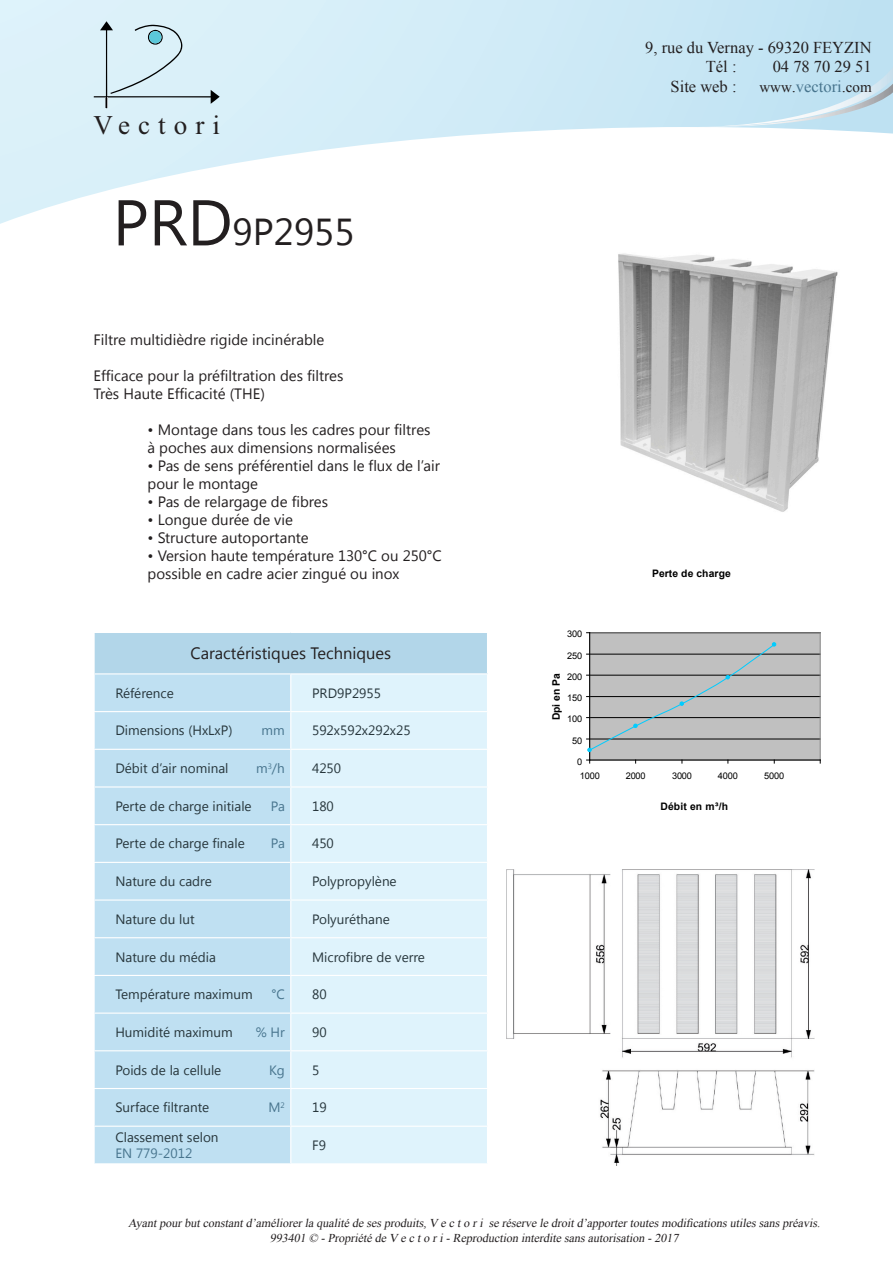
<style>
.page{position:relative;width:893px;height:1263px;background:#fff}
.page>*{position:absolute;margin:0;border:0;box-sizing:border-box;transform-origin:0 0}
.Titre_3{font:37.5px "Khmer UI";color:#231f20}
.t1{font:27px "Times New Roman";letter-spacing:.3em;color:#231f20}
.t2{font:16.5px "Times New Roman";color:#231f20}
.t3{font:16.5px "Khmer UI";color:#231f20}
.t4{font:16.5px "Times New Roman";color:#48758e}
.t5{font:15px/18px "Khmer UI";color:#231f20}
.tableau_gauche{font:13.5px/16.2px "Khmer UI";color:#27363c}
.tableau_gauche-2{font:13.5px "Khmer UI";letter-spacing:-.015em;color:#48758e}
.t6{font:italic 12px "Times New Roman";color:#231f20}
.t7{font:700 10.35px "Arial";color:#000}
.t8{font:700 10.35px "Arial";letter-spacing:.02em;color:#000}
.t9{font:9.15px "Arial";letter-spacing:-.015em;color:#000}
.s1{font-size:64.5px}
.s2{color:#48758e}
.s3{font-size:15px;color:#231f20}
.s4{color:#231f20}
</style>
<div class="page">
<svg style="left:0;top:0;width:893px;height:224px"></svg>
<svg style="left:679px;top:67px;width:214px;height:60px;background:#c3e2f1"></svg>
<img style="left:451px;top:207px;width:442px;height:305px">
<div style="left:590px;top:633px;width:230px;height:127px;background:#c0c0c0"></div>
<hr style="left:590px;top:739px;width:230px;height:1px;background:#000">
<hr style="left:590px;top:717px;width:230px;height:1px;background:#000">
<hr style="left:590px;top:696px;width:230px;height:1px;background:#000">
<hr style="left:590px;top:675px;width:230px;height:1px;background:#000">
<hr style="left:590px;top:654px;width:230px;height:1px;background:#000">
<hr style="left:590px;top:632px;width:230px;height:1px;background:#808080">
<hr style="left:820px;top:633px;width:1px;height:127px;background:#808080">
<hr style="left:589px;top:633px;width:1px;height:127px;background:#000">
<hr style="left:590px;top:760px;width:230px;height:1px;background:#000">
<svg style="left:587px;top:642px;width:189px;height:110px"></svg>
<img style="left:507px;top:869px;width:308px;height:296px">
<svg style="left:94px;top:21px;width:126px;height:87px;background:#cce1e9"></svg>
<div style="left:94px;top:632px;width:393px;height:42px;background:#b2d6e9"></div>
<div style="left:95px;top:674px;width:195px;height:489px;background:#bfe0f2"></div>
<div style="left:291px;top:674px;width:196px;height:489px;background:#dff3fc"></div>
<hr style="left:94px;top:632px;width:197px;height:1px;background:#fff">
<hr style="left:94px;top:633px;width:1px;height:40px;background:#fff">
<hr style="left:291px;top:632px;width:197px;height:1px;background:#fff">
<hr style="left:94px;top:673px;width:197px;height:1px;background:#fff">
<hr style="left:291px;top:673px;width:197px;height:1px;background:#fff">
<hr style="left:94px;top:711px;width:197px;height:1px;background:#fff">
<hr style="left:291px;top:711px;width:197px;height:1px;background:#fff">
<hr style="left:94px;top:749px;width:197px;height:1px;background:#fff">
<hr style="left:94px;top:786px;width:197px;height:1px;background:#fff">
<hr style="left:291px;top:786px;width:197px;height:1px;background:#fff">
<hr style="left:94px;top:824px;width:197px;height:1px;background:#fff">
<hr style="left:291px;top:824px;width:197px;height:1px;background:#fff">
<hr style="left:94px;top:862px;width:197px;height:1px;background:#fff">
<hr style="left:291px;top:862px;width:197px;height:1px;background:#fff">
<hr style="left:94px;top:899px;width:197px;height:2px;background:#fff">
<hr style="left:291px;top:899px;width:197px;height:2px;background:#fff">
<hr style="left:94px;top:937px;width:197px;height:1px;background:#fff">
<hr style="left:291px;top:937px;width:197px;height:1px;background:#fff">
<hr style="left:94px;top:975px;width:197px;height:1px;background:#fff">
<hr style="left:291px;top:975px;width:197px;height:1px;background:#fff">
<hr style="left:94px;top:1012px;width:197px;height:2px;background:#fff">
<hr style="left:291px;top:1012px;width:197px;height:2px;background:#fff">
<hr style="left:94px;top:1050px;width:197px;height:1px;background:#fff">
<hr style="left:291px;top:1050px;width:197px;height:1px;background:#fff">
<hr style="left:94px;top:1088px;width:197px;height:1px;background:#fff">
<hr style="left:291px;top:1088px;width:197px;height:1px;background:#fff">
<hr style="left:94px;top:1125px;width:197px;height:2px;background:#fff">
<hr style="left:291px;top:1125px;width:197px;height:2px;background:#fff">
<hr style="left:291px;top:749px;width:197px;height:1px;background:#fff">
<p class="t1" style="left:94px;top:107px;width:128px">Vectori</p>
<p class="Titre_3" style="left:113px;top:211px;width:243px"><span class="s1">PRD</span>9P2955</p>
<p class="t5" style="left:94px;top:331px;width:232px">Filtre multidièdre rigide incinérable</p>
<p class="t5" style="left:94px;top:367px;width:251px">Efficace pour la préfiltration des filtres</p>
<p class="t5" style="left:94px;top:385px;width:173px">Très Haute Efficacité (THE)</p>
<p class="t5" style="left:148px;top:421px;width:284px">• Montage dans tous les cadres pour filtres</p>
<p class="t5" style="left:148px;top:439px;width:250px">à poches aux dimensions normalisées</p>
<p class="t5" style="left:148px;top:457px;width:294px">• Pas de sens préférentiel dans le flux de l’air pour le montage</p>
<p class="t5" style="left:148px;top:493px;width:182px">• Pas de relargage de fibres</p>
<p class="t5" style="left:148px;top:511px;width:147px">• Longue durée de vie</p>
<p class="t5" style="left:148px;top:529px;width:163px">• Structure autoportante</p>
<p class="t5" style="left:148px;top:547px;width:296px">• Version haute température 130°C ou 250°C possible en cadre acier zingué ou inox</p>
<p class="t3" style="left:191px;top:644px;width:202px">Caractéristiques Techniques</p>
<p class="tableau_gauche" style="left:115px;top:685px;width:60px">Référence</p>
<p class="tableau_gauche" style="left:312px;top:685px;width:71px">PRD9P2955</p>
<p class="tableau_gauche" style="left:115px;top:723px;width:119px">Dimensions (HxLxP)</p>
<p class="tableau_gauche-2" style="left:262px;top:723px;width:25px">mm</p>
<p class="tableau_gauche" style="left:312px;top:723px;width:100px">592x592x292x25</p>
<p class="tableau_gauche" style="left:115px;top:760px;width:115px">Débit d’air nominal</p>
<p class="tableau_gauche-2" style="left:256px;top:760px;width:30px">m<sup>3</sup>/h</p>
<p class="tableau_gauche" style="left:312px;top:760px;width:31px">4250</p>
<p class="tableau_gauche" style="left:115px;top:798px;width:138px">Perte de charge initiale</p>
<p class="tableau_gauche-2" style="left:271px;top:798px;width:15px">Pa</p>
<p class="tableau_gauche" style="left:312px;top:798px;width:23px">180</p>
<p class="tableau_gauche" style="left:115px;top:836px;width:131px">Perte de charge finale</p>
<p class="tableau_gauche-2" style="left:271px;top:836px;width:15px">Pa</p>
<p class="tableau_gauche" style="left:312px;top:836px;width:23px">450</p>
<p class="tableau_gauche" style="left:115px;top:873px;width:98px">Nature du cadre</p>
<p class="tableau_gauche" style="left:312px;top:873px;width:86px">Polypropylène</p>
<p class="tableau_gauche" style="left:115px;top:911px;width:81px">Nature du lut</p>
<p class="tableau_gauche" style="left:312px;top:911px;width:79px">Polyuréthane</p>
<p class="tableau_gauche" style="left:115px;top:949px;width:102px">Nature du média</p>
<p class="tableau_gauche" style="left:312px;top:949px;width:114px">Microfibre de verre</p>
<p class="tableau_gauche" style="left:115px;top:986px;width:139px">Température maximum</p>
<p class="tableau_gauche-2" style="left:271px;top:987px;width:15px">°C</p>
<p class="tableau_gauche" style="left:312px;top:986px;width:16px">80</p>
<p class="tableau_gauche" style="left:115px;top:1024px;width:119px">Humidité maximum</p>
<p class="tableau_gauche-2" style="left:256px;top:1024px;width:31px">% Hr</p>
<p class="tableau_gauche" style="left:312px;top:1024px;width:16px">90</p>
<p class="tableau_gauche" style="left:115px;top:1062px;width:107px">Poids de la cellule</p>
<p class="tableau_gauche-2" style="left:269px;top:1062px;width:17px">Kg</p>
<p class="tableau_gauche" style="left:312px;top:1062px;width:9px">5</p>
<p class="tableau_gauche" style="left:115px;top:1099px;width:95px">Surface filtrante</p>
<p class="tableau_gauche-2" style="left:269px;top:1100px;width:18px">M<sup>2</sup></p>
<p class="tableau_gauche" style="left:312px;top:1099px;width:16px">19</p>
<p class="tableau_gauche" style="left:115px;top:1129px;width:105px">Classement selon<br><span class="s2">EN 779-2012</span></p>
<p class="tableau_gauche" style="left:312px;top:1137px;width:15px">F9</p>
<p class="t2" style="left:645px;top:36px;width:228px">9, rue du Vernay - 69320 FEYZIN</p>
<p class="t2" style="left:706px;top:56px;width:32px">Tél :</p>
<p class="t2" style="left:773px;top:56px;width:100px">04 78 70 29 51</p>
<p class="t2" style="left:671px;top:75px;width:67px">Site web :</p>
<p class="t4" style="left:759px;top:75px;width:114px"><span class="s3">www</span><span class="s4">.</span>vectori<span class="s4">.</span><span class="s3">com</span></p>
<p class="t9" style="left:567px;top:628px;width:17px">300</p>
<p class="t9" style="left:567px;top:649px;width:17px">250</p>
<p class="t9" style="left:567px;top:671px;width:17px">200</p>
<p class="t7" style="left:549px;top:720px;width:49px;rotate:-90deg">Dpi en Pa</p>
<p class="t9" style="left:567px;top:692px;width:17px">150</p>
<p class="t9" style="left:567px;top:713px;width:17px">100</p>
<p class="t9" style="left:572px;top:734px;width:12px">50</p>
<p class="t9" style="left:577px;top:755px;width:7px">0</p>
<p class="t7" style="left:652px;top:567px;width:80px">Perte de charge</p>
<p class="t9" style="left:580px;top:770px;width:22px">1000</p>
<p class="t9" style="left:626px;top:770px;width:22px">2000</p>
<p class="t9" style="left:672px;top:770px;width:22px">3000</p>
<p class="t9" style="left:718px;top:770px;width:22px">4000</p>
<p class="t9" style="left:764px;top:770px;width:22px">5000</p>
<p class="t8" style="left:660px;top:799px;width:69px">Débit en m³/h</p>
<p class="t6" style="left:128px;top:1215px;width:696px">Ayantpourbutconstantd’améliorerla qualité de sesproduits,V e c to ri se réserve le droitd’apportertoutesmodificationsutilessanspréavis.</p>
<p class="t6" style="left:270px;top:1229px;width:413px">993401 © -Propriété de V e c to ri-Reproduction interdite sansautorisation -2017</p>
</div>
